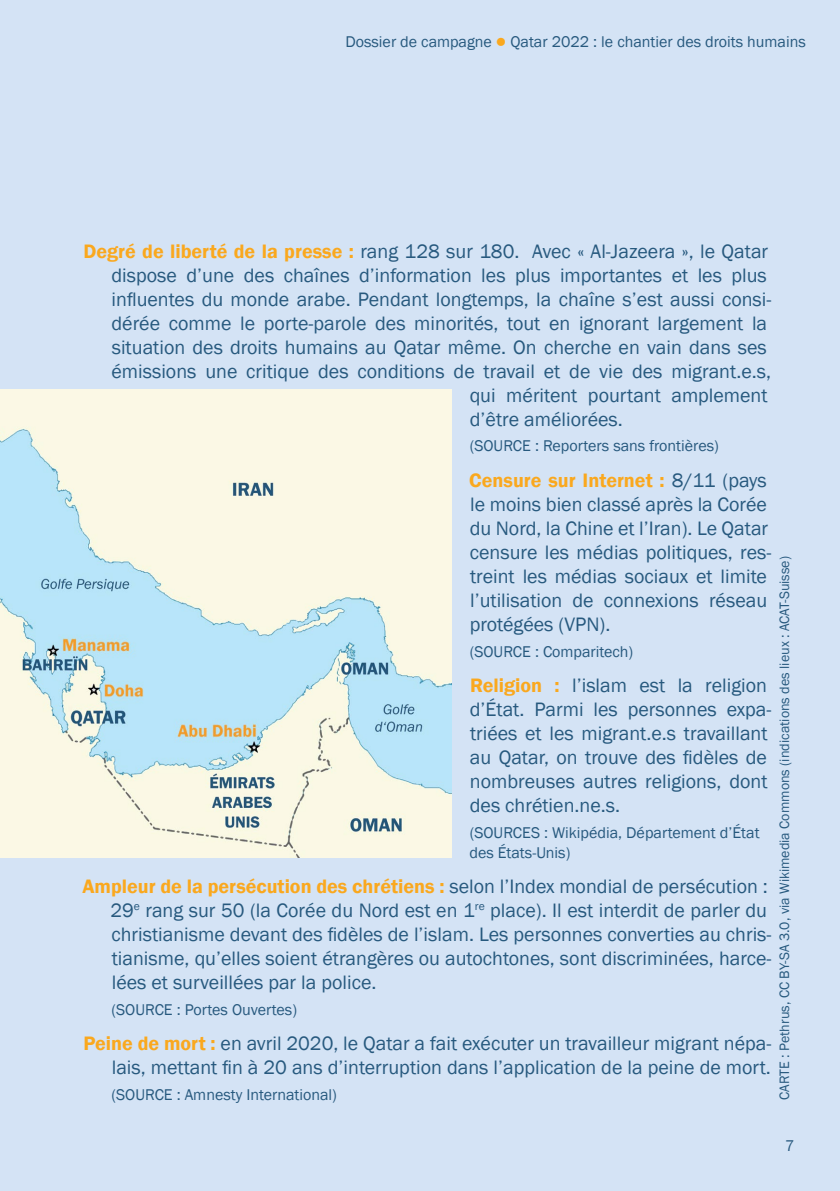
<style>
.page{position:relative;width:840px;height:1191px;background:#fff}
.page>*{position:absolute;margin:0;border:0;box-sizing:border-box;transform-origin:0 0}
.FR-Die_Zahlen{font:20px/24px "Franklin Gothic";color:#27597e}
.FR-Die_Zahlen_Quelle{font:16px/20px "Franklin Gothic";color:#27597e}
.ALLG-Bildrechte{font:14px "Franklin Gothic";color:#27597e}
.s1{color:#faa81e}
.s2{font-weight:600;color:#faa81e}
</style>
<div class="page">
<div style="left:0;top:0;width:839px;height:1191px;background:#d4e3f5"></div>
<img style="left:0;top:389px;width:451px;height:468px">
<p class="FR-Die_Zahlen_Quelle" style="left:345px;top:32px;width:461px">Dossier de campagne <span class="s1">●</span> Qatar 2022 : le chantier des droits humains</p>
<p class="FR-Die_Zahlen" style="left:83px;top:239px;width:686px"><span class="s2">Degré de liberté de la presse :</span> rang 128 sur 180. Avec « Al-Jazeera », le Qatar</p>
<p class="FR-Die_Zahlen" style="left:111px;top:263px;width:656px">dispose d’une des chaînes d’information les plus importantes et les plus</p>
<p class="FR-Die_Zahlen" style="left:111px;top:287px;width:661px">influentes du monde arabe. Pendant longtemps, la chaîne s’est aussi consi-</p>
<p class="FR-Die_Zahlen" style="left:111px;top:311px;width:657px">dérée comme le porte-parole des minorités, tout en ignorant largement la</p>
<p class="FR-Die_Zahlen" style="left:112px;top:335px;width:656px">situation des droits humains au Qatar même. On cherche en vain dans ses</p>
<p class="FR-Die_Zahlen" style="left:111px;top:359px;width:660px">émissions une critique des conditions de travail et de vie des migrant.e.s,</p>
<p class="FR-Die_Zahlen" style="left:469px;top:383px;width:299px">qui méritent pourtant amplement</p>
<p class="FR-Die_Zahlen" style="left:469px;top:407px;width:154px">d’être améliorées.</p>
<p class="FR-Die_Zahlen_Quelle" style="left:469px;top:436px;width:250px">(SOURCE : Reporters sans frontières)</p>
<p class="FR-Die_Zahlen" style="left:469px;top:468px;width:303px"><span class="s2">Censure sur Internet :</span> 8/11 (pays le moins bien classé après la Corée du Nord, la Chine et l’Iran). Le Qatar censure les médias politiques, res&shy;treint les médias sociaux et limite l’utilisation de connexions réseau protégées (VPN).</p>
<p class="FR-Die_Zahlen_Quelle" style="left:469px;top:641px;width:165px">(SOURCE : Comparitech)</p>
<p class="FR-Die_Zahlen" style="left:469px;top:673px;width:303px"><span class="s2">Religion :</span> l’islam est la religion d’État. Parmi les personnes expa&shy;triées et les migrant.e.s travaillant au Qatar, on trouve des fidèles de nombreuses autres religions, dont des chrétien.ne.s.</p>
<p class="FR-Die_Zahlen_Quelle" style="left:469px;top:822px;width:291px">(SOURCES : Wikipédia, Département d’État des États-Unis)</p>
<p class="FR-Die_Zahlen" style="left:110px;top:874px;width:662px;text-indent:-28px"><span class="s2">Ampleur de la persécution des chrétiens :</span> selon l’Index mondial de persécution :<br>29<sup>e</sup> rang sur 50 (la Corée du Nord est en 1<sup>re</sup> place). Il est interdit de parler du christianisme devant des fidèles de l’islam. Les personnes converties au chris&shy;tianisme, qu’elles soient étrangères ou autochtones, sont discriminées, harce&shy;lées et surveillées par la police.</p>
<p class="FR-Die_Zahlen_Quelle" style="left:111px;top:999px;width:187px">(SOURCE : Portes Ouvertes)</p>
<p class="FR-Die_Zahlen" style="left:83px;top:1031px;width:689px;text-align:right"><span class="s2">Peine de mort :</span> en avril 2020, le Qatar a fait exécuter un travailleur migrant népa&shy;lais, mettant fin à 20 ans d’interruption dans l’application de la peine de mort.</p>
<p class="FR-Die_Zahlen_Quelle" style="left:111px;top:1084px;width:227px">(SOURCE : Amnesty International)</p>
<p class="ALLG-Bildrechte" style="left:775px;top:1099px;width:545px;rotate:-90deg">CARTE : Pethrus, CC BY-SA 3.0, via Wikimedia Commons (indications des lieux : ACAT-Suisse)</p>
<p class="FR-Die_Zahlen_Quelle" style="left:784px;top:1136px;width:11px">7</p>
</div>
